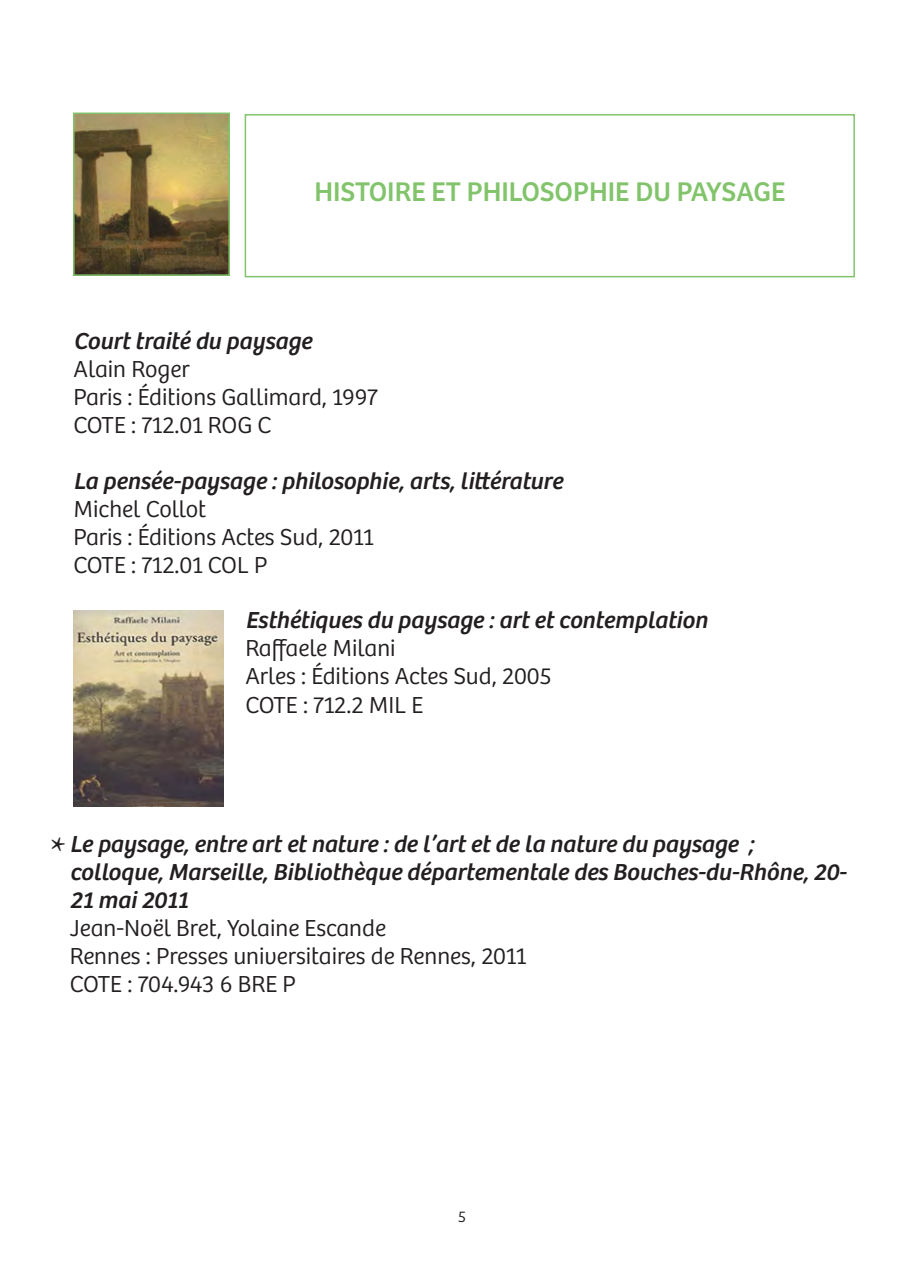
<style>
.page{position:relative;width:924px;height:1275px;background:#fff}
.page>*{position:absolute;margin:0;border:0;box-sizing:border-box;transform-origin:0 0}
.t1{font:40px "Minion Pro";color:#231f20}
.t2{font:28px "Bree";color:#82c46c}
.t3{font:300 24px "Bree";color:#231f20}
.t4{font:italic 24px/28px "Bree";color:#231f20}
.t5{font:300 16px "Bree";color:#231f20}
</style>
<div class="page">
<div style="left:244px;top:114px;width:610px;height:163px;border:2px solid #82c46c"></div>
<img style="left:73px;top:611px;width:150px;height:195px">
<img style="left:76px;top:116px;width:151px;height:157px">
<div style="left:73px;top:113px;width:157px;height:163px;border:2px solid #82c46c"></div>
<p class="t2" style="left:314px;top:175px;width:472px">HISTOIRE ET PHILOSOPHIE DU PAYSAGE</p>
<p class="t4" style="left:74px;top:327px;width:240px">Court traité du paysage</p>
<p class="t3" style="left:74px;top:355px;width:117px">Alain Roger</p>
<p class="t3" style="left:74px;top:383px;width:305px">Paris : Éditions Gallimard, 1997</p>
<p class="t3" style="left:74px;top:411px;width:199px">COTE : 712.01 ROG C</p>
<p class="t4" style="left:74px;top:467px;width:490px">La pensée-paysage : philosophie, arts, littérature</p>
<p class="t3" style="left:74px;top:495px;width:134px">Michel Collot</p>
<p class="t3" style="left:74px;top:523px;width:301px">Paris : Éditions Actes Sud, 2011</p>
<p class="t3" style="left:74px;top:551px;width:195px">COTE : 712.01 COL P</p>
<p class="t4" style="left:245px;top:607px;width:463px">Esthétiques du paysage : art et contemplation</p>
<p class="t3" style="left:245px;top:634px;width:152px">Raffaele Milani</p>
<p class="t3" style="left:245px;top:662px;width:307px">Arles : Éditions Actes Sud, 2005</p>
<p class="t3" style="left:245px;top:691px;width:179px">COTE : 712.2 MIL E</p>
<p class="t4" style="left:70px;top:831px;width:685px">Le paysage, entre art et nature : de l’art et de la nature du paysage ;</p>
<p class="t4" style="left:70px;top:859px;width:777px">colloque, Marseille, Bibliothèque départementale des Bouches-du-Rhône, 20-<br>21 mai 2011</p>
<p class="t3" style="left:70px;top:914px;width:317px">Jean-Noël Bret, Yolaine Escande</p>
<p class="t3" style="left:70px;top:942px;width:458px">Rennes : Presses universitaires de Rennes, 2011</p>
<p class="t3" style="left:70px;top:970px;width:228px">COTE : 704.943 6 BRE P</p>
<p class="t1" style="left:50px;top:824px;width:18px">*</p>
<p class="t5" style="left:458px;top:1207px;width:9px">5</p>
</div>
